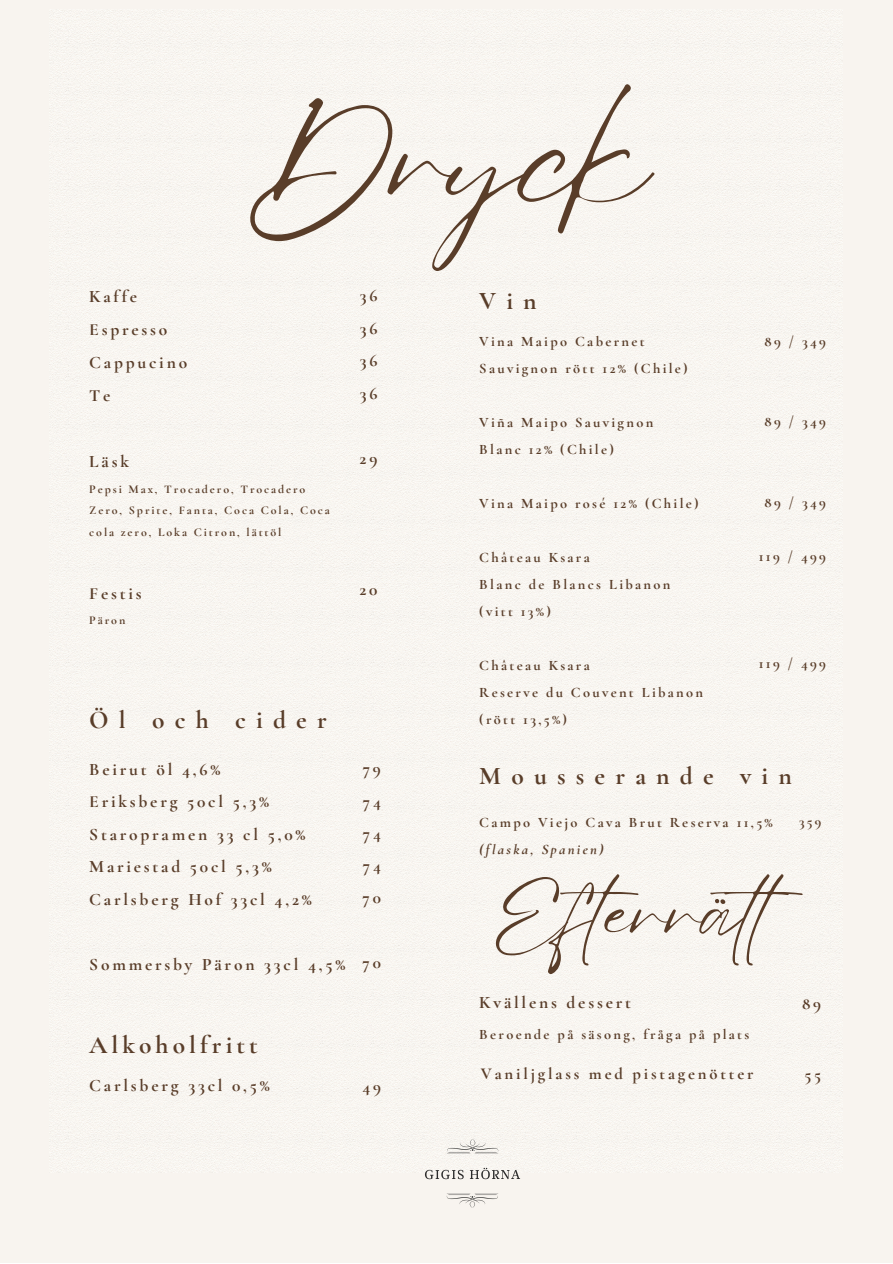
<style>
.page{position:relative;width:893px;height:1264px;background:#fff}
.page>*{position:absolute;margin:0;border:0;box-sizing:border-box;transform-origin:0 0}
.t1{font:141.6px "Eyesome Script";color:#593d29}
.t2{font:81.3px "Eyesome Script";color:#593d29}
.t3{font:700 25.5px "Cormorant Garamond";letter-spacing:.4em;color:#593d29}
.t4{font:700 25.5px "Cormorant Garamond";letter-spacing:.16em;color:#593d29}
.t5{font:700 17.4px "Cormorant Garamond";letter-spacing:.16em;color:#593d29}
.t6{font:700 17.25px "Cormorant Garamond";letter-spacing:.16em;color:#593d29}
.t7{font:700 17.1px "Cormorant Garamond";color:#593d29}
.t8{font:700 16.65px "Cormorant Garamond";letter-spacing:.17em;color:#593d29}
.t9{font:700 14.55px "Cormorant Garamond";letter-spacing:.16em;color:#593d29}
.t10{font:700 14.4px/27px "Cormorant Garamond";letter-spacing:.16em;color:#593d29}
.t11{font:700 14.1px "Cormorant Garamond";color:#593d29}
.t12{font:700 12px/21.9px "Cormorant Garamond";letter-spacing:.16em;color:#593d29}
.s1{font-style:italic}
</style>
<div class="page">
<div style="left:0;top:0;width:892px;height:1262px;background:#f8f4ef"></div>
<img style="left:424px;top:1122px;width:99px;height:86px">
<p class="t5" style="left:89px;top:286px;width:49px">Kaffe</p>
<p class="t5" style="left:89px;top:319px;width:80px">Espresso</p>
<p class="t5" style="left:89px;top:351px;width:99px">Cappucino</p>
<p class="t5" style="left:89px;top:384px;width:23px">Te</p>
<p class="t1" style="left:242px;top:64px;width:409px">Dryck</p>
<p class="t5" style="left:360px;top:285px;width:19px">36</p>
<p class="t5" style="left:360px;top:318px;width:19px">36</p>
<p class="t5" style="left:360px;top:350px;width:19px">36</p>
<p class="t5" style="left:360px;top:383px;width:19px">36</p>
<p class="t3" style="left:479px;top:286px;width:59px">Vin</p>
<p class="t10" style="left:479px;top:328px;width:167px">Vina Maipo Cabernet</p>
<p class="t10" style="left:479px;top:355px;width:210px">Sauvignon rött 12% (Chile)</p>
<p class="t5" style="left:89px;top:450px;width:41px">Läsk</p>
<p class="t12" style="left:89px;top:477px;width:242px">Pepsi Max, Trocadero, Trocadero<br>Zero, Sprite, Fanta, Coca Cola, Coca cola zero, Loka Citron, lättöl</p>
<p class="t5" style="left:89px;top:583px;width:54px">Festis</p>
<p class="t12" style="left:89px;top:609px;width:38px">Päron</p>
<p class="t5" style="left:359px;top:448px;width:19px">29</p>
<p class="t5" style="left:359px;top:578px;width:20px">20</p>
<p class="t3" style="left:89px;top:704px;width:239px">Öl och cider</p>
<p class="t10" style="left:479px;top:409px;width:175px">Viña Maipo Sauvignon</p>
<p class="t10" style="left:479px;top:436px;width:136px">Blanc 12% (Chile)</p>
<p class="t10" style="left:479px;top:490px;width:221px">Vina Maipo rosé 12% (Chile)</p>
<p class="t10" style="left:479px;top:544px;width:112px">Château Ksara</p>
<p class="t10" style="left:479px;top:571px;width:193px">Blanc de Blancs Libanon</p>
<p class="t10" style="left:479px;top:598px;width:73px">(vitt 13%)</p>
<p class="t10" style="left:479px;top:652px;width:112px">Château Ksara</p>
<p class="t10" style="left:479px;top:679px;width:225px">Reserve du Couvent Libanon</p>
<p class="t10" style="left:479px;top:706px;width:89px">(rött 13,5%)</p>
<p class="t9" style="left:764px;top:332px;width:63px">89 / 349</p>
<p class="t9" style="left:764px;top:413px;width:63px">89 / 349</p>
<p class="t9" style="left:764px;top:493px;width:63px">89 / 349</p>
<p class="t9" style="left:758px;top:547px;width:69px">119 / 499</p>
<p class="t9" style="left:758px;top:654px;width:69px">119 / 499</p>
<p class="t5" style="left:89px;top:758px;width:132px">Beirut öl 4,6%</p>
<p class="t5" style="left:89px;top:791px;width:181px">Eriksberg 50cl 5,3%</p>
<p class="t5" style="left:89px;top:823px;width:218px">Staropramen 33 cl 5,0%</p>
<p class="t5" style="left:89px;top:856px;width:184px">Mariestad 50cl 5,3%</p>
<p class="t5" style="left:89px;top:889px;width:224px">Carlsberg Hof 33cl 4,2%</p>
<p class="t6" style="left:363px;top:758px;width:20px">79</p>
<p class="t6" style="left:363px;top:790px;width:19px">74</p>
<p class="t6" style="left:363px;top:823px;width:19px">74</p>
<p class="t6" style="left:363px;top:855px;width:19px">74</p>
<p class="t6" style="left:362px;top:887px;width:20px">70</p>
<p class="t5" style="left:89px;top:954px;width:257px">Sommersby Päron 33cl 4,5%</p>
<p class="t6" style="left:362px;top:952px;width:20px">70</p>
<p class="t4" style="left:89px;top:1029px;width:170px">Alkoholfritt</p>
<p class="t5" style="left:89px;top:1074px;width:182px">Carlsberg 33cl 0,5%</p>
<p class="t7" style="left:362px;top:1076px;width:20px">49</p>
<p class="t3" style="left:479px;top:760px;width:314px">Mousserande vin</p>
<p class="t10" style="left:479px;top:809px;width:295px">Campo Viejo Cava Brut Reserva 11,5% <span class="s1">(flaska, Spanien)</span></p>
<p class="t2" style="left:491px;top:858px;width:329px">Efterrät</p>
<p class="t5" style="left:479px;top:992px;width:153px">Kvällens dessert</p>
<p class="t10" style="left:479px;top:1020px;width:271px">Beroende på säsong, fråga på plats</p>
<p class="t11" style="left:799px;top:813px;width:24px">359</p>
<p class="t7" style="left:802px;top:992px;width:20px">89</p>
<p class="t8" style="left:481px;top:1063px;width:274px">Vaniljglass med pistagenötter</p>
<p class="t7" style="left:804px;top:1063px;width:18px">55</p>
</div>
